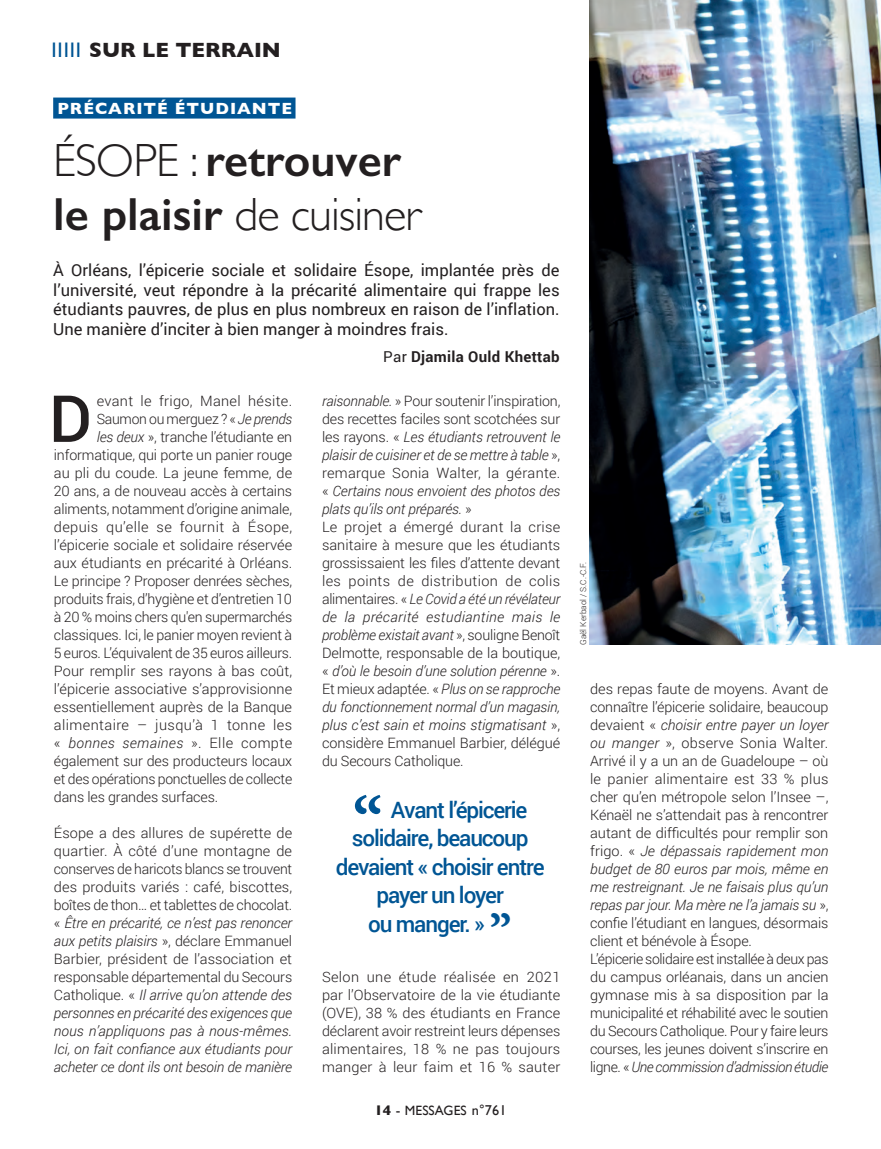
<style>
.page{position:relative;width:881px;height:1149px;background:#fff}
.page>*{position:absolute;margin:0;border:0;box-sizing:border-box;transform-origin:0 0}
.t1{font:700 67.5px "Minion Pro";color:#005594}
.t2{font:500 64.95px "Roboto";color:#231f20}
.t3{font:600 46.5px/54px "Gill Sans";color:#231f20}
.t4{font:500 22.5px "Roboto";letter-spacing:-.05em;color:#005594}
.t5{font:700 21px "Gill Sans";color:#231f20}
.t6{font:16.5px/19.8px "Roboto";color:#231f20;text-align:justify}
.t7{font:700 16.5px "Gill Sans";letter-spacing:.06em;color:#fff}
.t8{font:700 15px "Roboto";letter-spacing:.02em;color:#231f20}
.t9{font:300 14.25px/18px "Roboto";letter-spacing:-.01em;color:#231f20;text-align:justify}
.t10{font:300 14.25px "Roboto";letter-spacing:.025em;color:#231f20}
.t11{font:300 14.25px "Roboto";letter-spacing:.03em;color:#231f20}
.t12{font:italic 300 14.25px "Roboto";letter-spacing:.025em;color:#231f20}
.t13{font:13.5px "Gill Sans";letter-spacing:.01em;color:#231f20}
.t14{font:300 8.25px "Roboto";color:#231f20}
.s1{font-weight:400;color:#005594}
.s2{font-weight:300}
.s3{font-weight:400}
.s4{font-style:italic}
.s5{font-style:normal}
.s6{font-family:"Minion Pro";font-weight:700;font-size:49.5px}
.s7{font-weight:700;font-size:14.25px}
.s8{font-size:14.25px}
</style>
<div class="page">
<div style="left:53px;top:97px;width:242px;height:21px;background:#005594"></div>
<img style="left:589px;top:0;width:291px;height:644px">
<h3 class="t5" style="left:51px;top:33px;width:231px"><span class="s1">IIIII</span> SUR LE TERRAIN</h3>
<p class="t7" style="left:57px;top:96px;width:236px">PRÉCARITÉ ÉTUDIANTE</p>
<h3 class="t3" style="left:53px;top:132px;width:369px"><span class="s2">ÉSOPE :</span> retrouver le plaisir <span class="s2">de cuisiner</span></h3>
<p class="t6" style="left:53px;top:259px;width:508px">À Orléans, l’épicerie sociale et solidaire Ésope, implantée près de l’université, veut répondre à la précarité alimentaire qui frappe les étudiants pauvres, de plus en plus nombreux en raison de l’inflation.<br>Une manière d’inciter à bien manger à moindres frais.</p>
<p class="t8" style="left:383px;top:346px;width:178px"><span class="s3">Par</span> Djamila Ould Khettab</p>
<h2 class="t2" style="left:49px;top:373px;width:44px">D</h2>
<p class="t10" style="left:97px;top:391px;width:197px">evant le frigo, Manel hésite.</p>
<p class="t9" style="left:97px;top:409px;width:197px">Saumon ou merguez ? « <span class="s4">Je prends</span></p>
<p class="t9" style="left:97px;top:427px;width:197px"><span class="s4">les deux</span> », tranche l’étudiante en</p>
<p class="t9" style="left:54px;top:445px;width:240px">informatique, qui porte un panier rouge</p>
<p class="t9" style="left:54px;top:463px;width:240px">au pli du coude. La jeune femme, de</p>
<p class="t9" style="left:54px;top:481px;width:240px">20 ans, a de nouveau accès à certains</p>
<p class="t9" style="left:54px;top:499px;width:240px">aliments, notamment d’origine animale,</p>
<p class="t10" style="left:54px;top:517px;width:240px">depuis qu’elle se fournit à Ésope,</p>
<p class="t9" style="left:54px;top:535px;width:240px">l’épicerie sociale et solidaire réservée</p>
<p class="t9" style="left:54px;top:553px;width:240px">aux étudiants en précarité à Orléans.</p>
<p class="t9" style="left:54px;top:571px;width:240px">Le principe ? Proposer denrées sèches,</p>
<p class="t9" style="left:54px;top:589px;width:239px">produits frais, d’hygiène et d’entretien 10</p>
<p class="t9" style="left:54px;top:607px;width:240px">à 20 % moins chers qu'en supermarchés</p>
<p class="t9" style="left:54px;top:625px;width:240px">classiques. Ici, le panier moyen revient à</p>
<p class="t9" style="left:54px;top:643px;width:240px">5 euros. L’équivalent de 35 euros ailleurs.</p>
<p class="t9" style="left:54px;top:661px;width:240px">Pour remplir ses rayons à bas coût,</p>
<p class="t9" style="left:54px;top:679px;width:240px">l’épicerie associative s’approvisionne</p>
<p class="t9" style="left:54px;top:697px;width:240px">essentiellement auprès de la Banque</p>
<p class="t11" style="left:54px;top:715px;width:240px">alimentaire – jusqu’à 1 tonne les</p>
<p class="t12" style="left:54px;top:733px;width:240px"><span class="s5">«</span> bonnes semaines <span class="s5">». Elle compte</span></p>
<p class="t9" style="left:54px;top:751px;width:240px">également sur des producteurs locaux</p>
<p class="t9" style="left:54px;top:769px;width:240px">et des opérations ponctuelles de collecte</p>
<p class="t9" style="left:54px;top:787px;width:166px">dans les grandes surfaces.</p>
<p class="t9" style="left:54px;top:823px;width:240px">Ésope a des allures de supérette de quartier. À côté d’une montagne de conserves de haricots blancs se trouvent des produits variés : café, biscottes, boîtes de thon… et tablettes de chocolat. « <span class="s4">Être en précarité, ce n’est pas renoncer aux petits plaisirs</span> », déclare Emmanuel Barbier, président de l’association et responsable départemental du Secours Catholique. « <span class="s4">Il arrive qu’on attende des personnes en précarité des exigences que nous n’appliquons pas à nous-mêmes.<br>Ici, on fait confiance aux étudiants pour acheter ce dont ils ont besoin de manière</span></p>
<p class="t9" style="left:322px;top:391px;width:240px;text-align:left"><span class="s4">raisonnable.</span> » Pour soutenir l’inspiration, des recettes faciles sont scotchées sur les rayons. « <span class="s4">Les étudiants retrouvent le plaisir de cuisiner et de se mettre à table</span> », remarque Sonia Walter, la gérante. « <span class="s4">Certains nous envoient des photos des plats qu’ils ont préparés.</span> »<br>Le projet a émergé durant la crise sanitaire à mesure que les étudiants grossissaient les files d’attente devant les points de distribution de colis alimentaires. « <span class="s4">Le Covid a été un révélateur de la précarité estudiantine mais le problème existait avant</span> », souligne Benoît Delmotte, responsable de la boutique, « <span class="s4">d’où le besoin d’une solution pérenne</span> ».<br>Et mieux adaptée. « <span class="s4">Plus on se rapproche du fonctionnement normal d’un magasin, plus c’est sain et moins stigmatisant</span> », considère Emmanuel Barbier, délégué du Secours Catholique.</p>
<h1 class="t1" style="left:353px;top:773px;width:32px">“</h1>
<h3 class="t4" style="left:391px;top:793px;width:138px">Avant l’épicerie</h3>
<h3 class="t4" style="left:351px;top:822px;width:178px">solidaire, beaucoup</h3>
<h3 class="t4" style="left:335px;top:850px;width:210px">devaient « choisir entre</h3>
<h3 class="t4" style="left:376px;top:879px;width:129px">payer un loyer</h3>
<h3 class="t4" style="left:368px;top:907px;width:145px">ou manger. » <span class="s6">”</span></h3>
<p class="t9" style="left:322px;top:967px;width:240px">Selon une étude réalisée en 2021 par l’Observatoire de la vie étudiante (OVE), 38 % des étudiants en France déclarent avoir restreint leurs dépenses alimentaires, 18 % ne pas toujours manger à leur faim et 16 % sauter</p>
<p class="t13" style="left:374px;top:1101px;width:134px"><span class="s7">14</span> <span class="s8">-</span> MESSAGES <span class="s8">n°761</span></p>
<p class="t14" style="left:577px;top:644px;width:84px;rotate:-90deg">Gaël Kerbaol / S.C.-C.F.</p>
<p class="t9" style="left:590px;top:679px;width:240px;text-align:left">des repas faute de moyens. Avant de connaître l’épicerie solidaire, beaucoup devaient « <span class="s4">choisir entre payer un loyer ou manger</span> », observe Sonia Walter.<br>Arrivé il y a un an de Guadeloupe – où le panier alimentaire est 33 % plus cher qu’en métropole selon l’Insee –, Kénaël ne s’attendait pas à rencontrer autant de difficultés pour remplir son frigo. « <span class="s4">Je dépassais rapidement mon budget de 80 euros par mois, même en me restreignant. Je ne faisais plus qu’un repas par jour. Ma mère ne l’a jamais su</span> », confie l’étudiant en langues, désormais client et bénévole à Ésope.<br>L’épicerie solidaire est installée à deux pas du campus orléanais, dans un ancien gymnase mis à sa disposition par la municipalité et réhabilité avec le soutien du Secours Catholique. Pour y faire leurs courses, les jeunes doivent s’inscrire en ligne. « <span class="s4">Une commission d’admission étudie</span></p>
</div>
